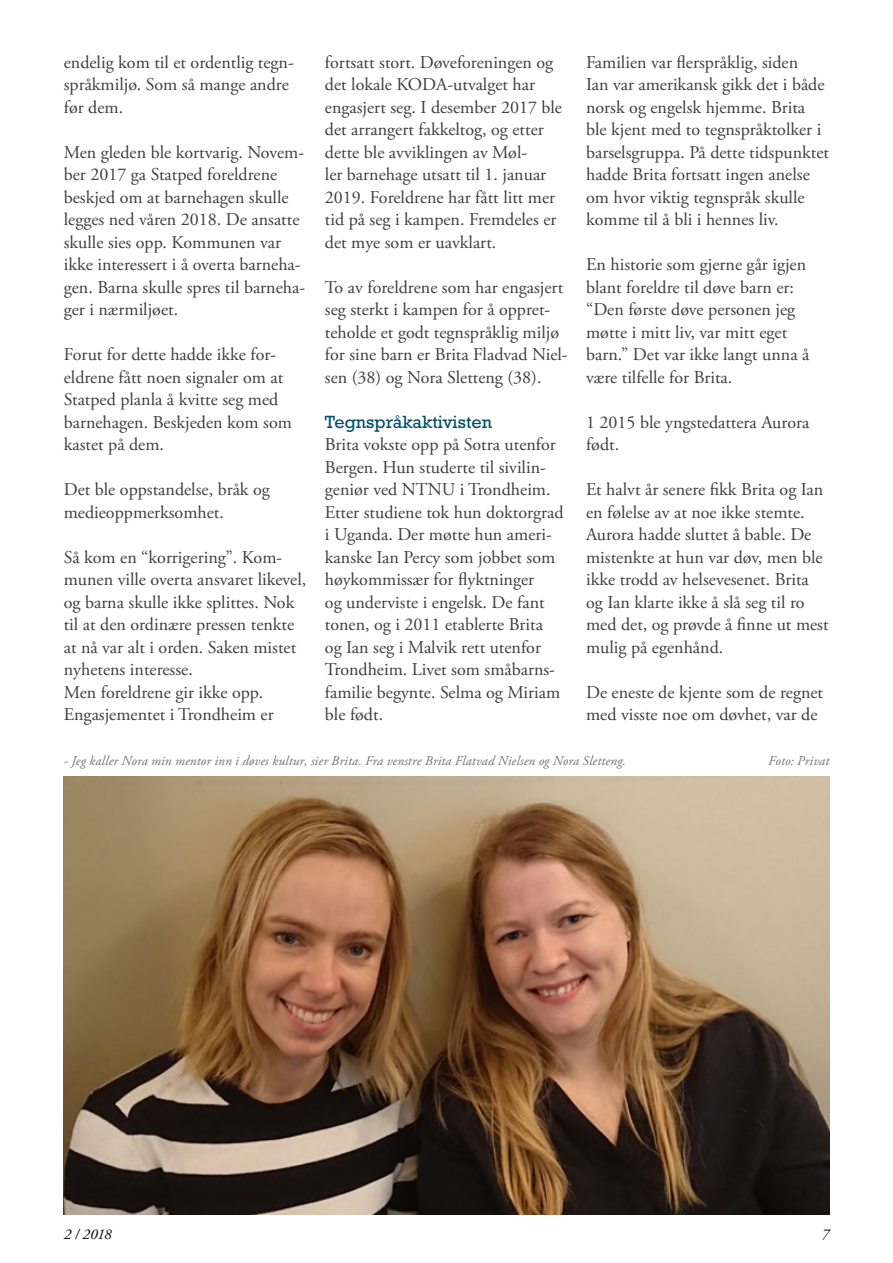
<style>
.page{position:relative;width:893px;height:1263px;background:#fff}
.page>*{position:absolute;margin:0;border:0;box-sizing:border-box;transform-origin:0 0}
.t1{font:18px/22.5px "Adobe Garamond Pro";color:#3e3d40}
.t2{font:18px "Rockwell Std";color:#045068}
.t3{font:italic 15px "Adobe Garamond Pro";color:#000}
.t4{font:italic 13.5px "Adobe Garamond Pro";letter-spacing:.01em;color:#707172}
</style>
<div class="page">
<hr style="left:0;top:540px;width:1px;height:246px;background:#1c1c1c">
<img style="left:64px;top:776px;width:765px;height:438px">
<p class="t1" style="left:64px;top:51px;width:232px">endelig kom til et ordentlig tegn&shy;språkmiljø. Som så mange andre før dem.</p>
<p class="t1" style="left:64px;top:141px;width:243px">Men gleden ble kortvarig. Novem&shy;ber 2017 ga Statped foreldrene beskjed om at barnehagen skulle legges ned våren 2018. De ansatte skulle sies opp. Kommunen var ikke interessert i å overta barneha&shy;gen. Barna skulle spres til barneha&shy;ger i nærmiljøet.</p>
<p class="t1" style="left:64px;top:344px;width:230px">Forut for dette hadde ikke for&shy;eldrene fått noen signaler om at<br>Statped planla å kvitte seg med barnehagen. Beskjeden kom som kastet på dem.</p>
<p class="t1" style="left:64px;top:479px;width:208px">Det ble oppstandelse, bråk og medieoppmerksomhet.</p>
<p class="t1" style="left:64px;top:546px;width:244px">Så kom en “korrigering”. Kom&shy;munen ville overta ansvaret likevel, og barna skulle ikke splittes. Nok til at den ordinære pressen tenkte at nå var alt i orden. Saken mistet nyhetens interesse.<br>Men foreldrene gir ikke opp.<br>Engasjementet i Trondheim er</p>
<p class="t1" style="left:586px;top:51px;width:244px">Familien var flerspråklig, siden<br>Ian var amerikansk gikk det i både norsk og engelsk hjemme. Brita ble kjent med to tegnspråktolker i barselsgruppa. På dette tidspunktet hadde Brita fortsatt ingen anelse om hvor viktig tegnspråk skulle komme til å bli i hennes liv.</p>
<p class="t1" style="left:586px;top:254px;width:225px">En historie som gjerne går igjen blant foreldre til døve barn er: “Den første døve personen jeg møtte i mitt liv, var mitt eget barn.” Det var ikke langt unna å være tilfelle for Brita.</p>
<p class="t1" style="left:586px;top:411px;width:225px">1 2015 ble yngstedattera Aurora født.</p>
<p class="t1" style="left:586px;top:479px;width:244px">Et halvt år senere fikk Brita og Ian en følelse av at noe ikke stemte.<br>Aurora hadde sluttet å bable. De mistenkte at hun var døv, men ble ikke trodd av helsevesenet. Brita og Ian klarte ikke å slå seg til ro med det, og prøvde å finne ut mest mulig på egenhånd.</p>
<p class="t1" style="left:586px;top:681px;width:239px">De eneste de kjente som de regnet med visste noe om døvhet, var de</p>
<p class="t4" style="left:64px;top:753px;width:563px">- Jeg kaller Nora min mentor inn i døves kultur, sier Brita. Fra venstre Brita Flatvad Nielsen og Nora Sletteng.</p>
<p class="t4" style="left:768px;top:753px;width:63px">Foto: Privat</p>
<p class="t1" style="left:325px;top:51px;width:239px">fortsatt stort. Døveforeningen og det lokale KODA-utvalget har engasjert seg. I desember 2017 ble det arrangert fakkeltog, og etter dette ble avviklingen av Møl-<br>ler barnehage utsatt til 1. januar<br>2019. Foreldrene har fått litt mer tid på seg i kampen. Fremdeles er det mye som er uavklart.</p>
<p class="t1" style="left:325px;top:276px;width:244px">To av foreldrene som har engasjert seg sterkt i kampen for å oppret&shy;teholde et godt tegnspråklig miljø for sine barn er Brita Fladvad Niel&shy;sen (38) og Nora Sletteng (38).</p>
<p class="t2" style="left:325px;top:411px;width:169px">Tegnspråkaktivisten</p>
<p class="t1" style="left:325px;top:434px;width:240px">Brita vokste opp på Sotra utenfor<br>Bergen. Hun studerte til sivilin&shy;geniør ved NTNU i Trondheim.<br>Etter studiene tok hun doktorgrad i Uganda. Der møtte hun ameri&shy;kanske Ian Percy som jobbet som høykommissær for flyktninger<br>og underviste i engelsk. De fant tonen, og i 2011 etablerte Brita og Ian seg i Malvik rett utenfor<br>Trondheim. Livet som småbarns&shy;familie begynte. Selma og Miriam ble født.</p>
<p class="t3" style="left:64px;top:1225px;width:49px">2 / 2018</p>
<p class="t3" style="left:822px;top:1225px;width:9px">7</p>
</div>
